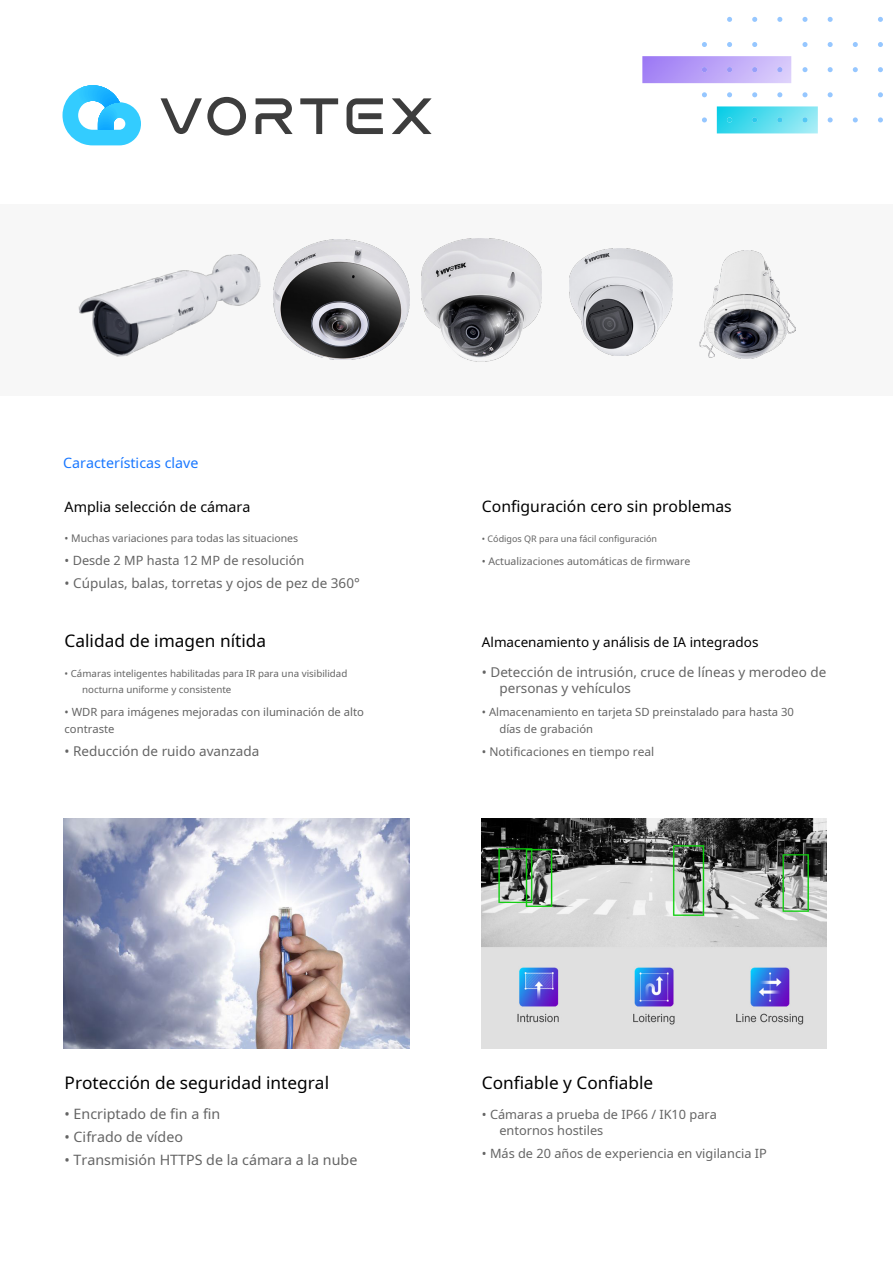
<style>
.page{position:relative;width:893px;height:1263px;background:#fff}
.page>*{position:absolute;margin:0;border:0;box-sizing:border-box;transform-origin:0 0}
.t1{font:17.25px "Noto Sans";color:#000}
.t2{font:15.75px "Noto Sans";color:#000}
.t3{font:14.25px "Noto Sans";color:#646464}
.t4{font:14.25px "Noto Sans";color:#000}
.t5{font:14.25px "Noto Sans";color:#1877ff}
.t6{font:13.5px/16.5px "Noto Sans";color:#646464}
.t7{font:13.5px "Noto Sans";color:#000}
.t8{font:12.75px/16.5px "Noto Sans";color:#646464}
.t9{font:12px "Noto Sans";color:#646464}
.t10{font:11.25px/16.5px "Noto Sans";color:#646464}
.t11{font:10.5px "Noto Sans";color:#646464}
.t12{font:9.75px/16.5px "Noto Sans";color:#646464}
.t13{font:9px "Noto Sans";color:#646464}
</style>
<div class="page">
<svg style="left:727px;top:17px;width:5px;height:5px"></svg>
<svg style="left:752px;top:17px;width:5px;height:5px"></svg>
<svg style="left:777px;top:17px;width:5px;height:5px"></svg>
<svg style="left:802px;top:17px;width:5px;height:5px"></svg>
<svg style="left:828px;top:17px;width:5px;height:5px"></svg>
<svg style="left:878px;top:17px;width:5px;height:5px"></svg>
<svg style="left:702px;top:42px;width:5px;height:5px"></svg>
<svg style="left:727px;top:42px;width:5px;height:5px"></svg>
<svg style="left:752px;top:42px;width:5px;height:5px"></svg>
<svg style="left:802px;top:42px;width:5px;height:5px"></svg>
<svg style="left:828px;top:42px;width:5px;height:5px"></svg>
<svg style="left:853px;top:42px;width:5px;height:5px"></svg>
<svg style="left:878px;top:42px;width:5px;height:5px"></svg>
<svg style="left:802px;top:67px;width:5px;height:5px"></svg>
<svg style="left:828px;top:67px;width:5px;height:5px"></svg>
<svg style="left:853px;top:67px;width:5px;height:5px"></svg>
<svg style="left:878px;top:67px;width:5px;height:5px"></svg>
<svg style="left:702px;top:92px;width:5px;height:5px"></svg>
<svg style="left:727px;top:92px;width:5px;height:5px"></svg>
<svg style="left:752px;top:92px;width:5px;height:5px"></svg>
<svg style="left:777px;top:92px;width:5px;height:5px"></svg>
<svg style="left:802px;top:92px;width:5px;height:5px"></svg>
<svg style="left:828px;top:92px;width:5px;height:5px"></svg>
<svg style="left:878px;top:92px;width:5px;height:5px"></svg>
<svg style="left:702px;top:117px;width:5px;height:5px"></svg>
<svg style="left:828px;top:117px;width:5px;height:5px"></svg>
<svg style="left:853px;top:117px;width:5px;height:5px"></svg>
<svg style="left:878px;top:117px;width:5px;height:5px"></svg>
<img style="left:642px;top:56px;width:149px;height:27px">
<svg style="left:702px;top:67px;width:5px;height:5px"></svg>
<svg style="left:727px;top:67px;width:5px;height:5px"></svg>
<svg style="left:752px;top:67px;width:5px;height:5px"></svg>
<svg style="left:777px;top:67px;width:5px;height:5px"></svg>
<img style="left:717px;top:106px;width:101px;height:27px">
<svg style="left:727px;top:117px;width:5px;height:5px"></svg>
<svg style="left:752px;top:117px;width:5px;height:5px"></svg>
<svg style="left:777px;top:117px;width:5px;height:5px"></svg>
<svg style="left:802px;top:117px;width:5px;height:5px"></svg>
<div style="left:0;top:205px;width:893px;height:191px;background:#f7f7f7"></div>
<svg style="left:161px;top:97px;width:271px;height:39px"></svg>
<svg style="left:63px;top:85px;width:78px;height:60px"></svg>
<img style="left:422px;top:238px;width:120px;height:124px">
<img style="left:699px;top:250px;width:96px;height:109px">
<img style="left:273px;top:240px;width:136px;height:119px">
<img style="left:78px;top:254px;width:183px;height:103px">
<img style="left:569px;top:248px;width:103px;height:107px">
<img style="left:63px;top:818px;width:346px;height:231px">
<img style="left:482px;top:818px;width:345px;height:230px">
<p class="t5" style="left:63px;top:453px;width:137px">Características clave</p>
<p class="t4" style="left:65px;top:497px;width:187px">Amplia selección de cámara</p>
<p class="t2" style="left:482px;top:496px;width:251px">Configuración cero sin problemas</p>
<p class="t11" style="left:65px;top:531px;width:235px">• Muchas variaciones para todas las situaciones</p>
<p class="t8" style="left:65px;top:552px;width:241px">• Desde 2 MP hasta 12 MP de resolución</p>
<p class="t6" style="left:65px;top:575px;width:297px">• Cúpulas, balas, torretas y ojos de pez de 360°</p>
<p class="t13" style="left:482px;top:533px;width:177px">• Códigos QR para una fácil configuración</p>
<p class="t11" style="left:482px;top:554px;width:210px">• Actualizaciones automáticas de firmware</p>
<p class="t1" style="left:65px;top:628px;width:203px">Calidad de imagen nítida</p>
<p class="t7" style="left:482px;top:632px;width:278px">Almacenamiento y análisis de IA integrados</p>
<p class="t12" style="left:82px;top:665px;width:267px;text-indent:-18px">• Cámaras inteligentes habilitadas para IR para una visibilidad nocturna uniforme y consistente</p>
<p class="t6" style="left:499px;top:663px;width:328px;text-indent:-18px">• Detección de intrusión, cruce de líneas y merodeo de personas y vehículos</p>
<p class="t10" style="left:65px;top:704px;width:301px">• WDR para imágenes mejoradas con iluminación de alto contraste</p>
<p class="t10" style="left:499px;top:704px;width:296px;text-indent:-18px">• Almacenamiento en tarjeta SD preinstalado para hasta 30 días de grabación</p>
<p class="t6" style="left:65px;top:742px;width:196px">• Reducción de ruido avanzada</p>
<p class="t9" style="left:482px;top:743px;width:174px">• Notificaciones en tiempo real</p>
<p class="t1" style="left:65px;top:1070px;width:266px">Protección de seguridad integral</p>
<p class="t1" style="left:482px;top:1070px;width:173px">Confiable y Confiable</p>
<p class="t3" style="left:65px;top:1103px;width:157px">• Encriptado de fin a fin</p>
<p class="t3" style="left:65px;top:1126px;width:120px">• Cifrado de vídeo</p>
<p class="t3" style="left:65px;top:1149px;width:294px">• Transmisión HTTPS de la cámara a la nube</p>
<p class="t8" style="left:499px;top:1105px;width:219px;text-indent:-18px">• Cámaras a prueba de IP66 / IK10 para entornos hostiles</p>
<p class="t8" style="left:482px;top:1145px;width:287px">• Más de 20 años de experiencia en vigilancia IP</p>
</div>
